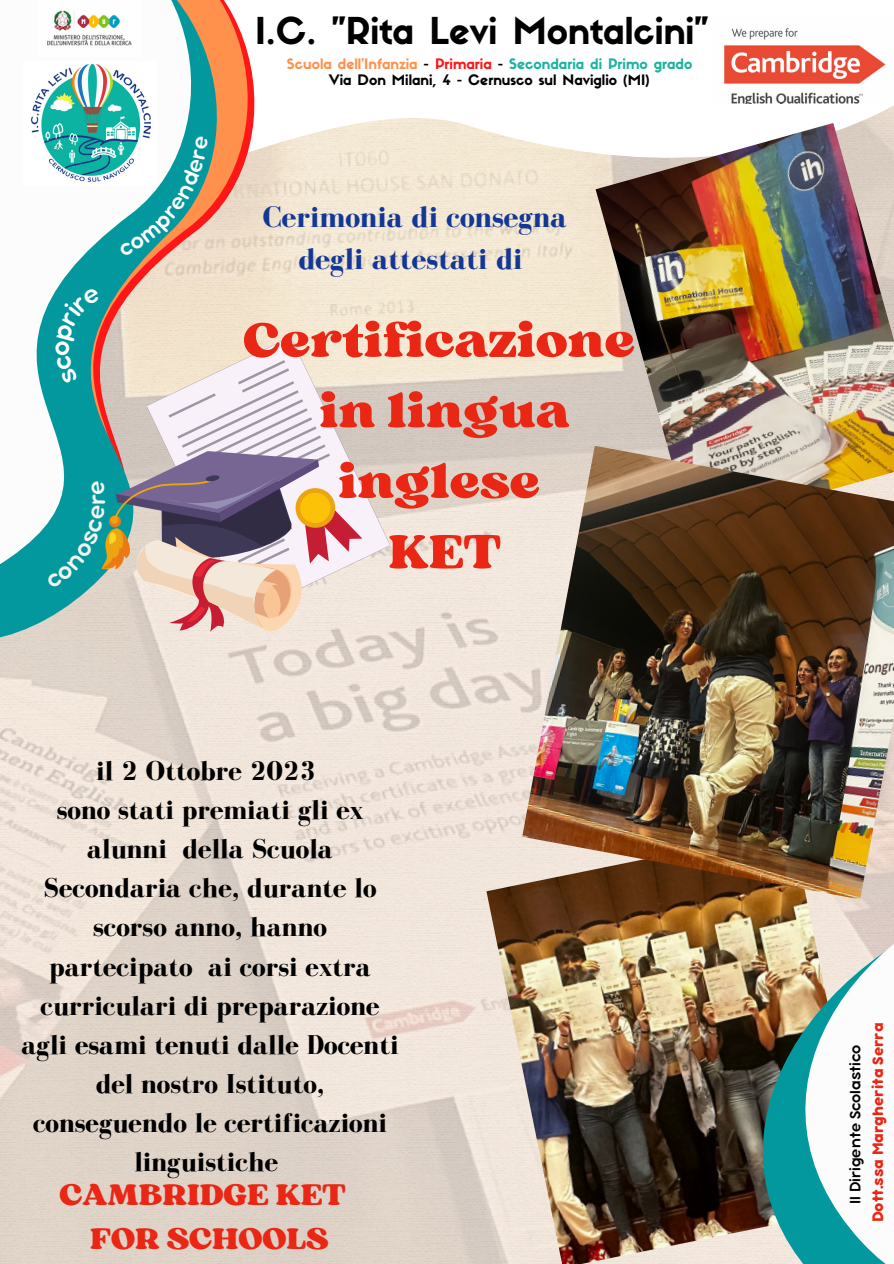
<style>
.page{position:relative;width:894px;height:1264px;background:#fff}
.page>*{position:absolute;margin:0;border:0;box-sizing:border-box;transform-origin:0 0}
.t1{font:50.4px/70.5px "Sergio Trendy";color:#ea2614;text-align:center}
.t2{font:36.45px "Sifonn Basic";color:#000}
.t3{font:31.35px "Sergio Trendy";color:#ea2614}
.t4{font:700 30.45px "Bodoni FLF";color:#133795}
.t5{font:700 28.05px/39.2px "Bodoni FLF";color:#000;text-align:center}
.t6{font:27.75px "Bubbleboddy Neue";color:#fff}
.t7{font:25.8px "Bubbleboddy Neue";color:#f5f5ef}
.t8{font:700 16.5px "Bubbleboddy Neue";color:#ea2614}
.t9{font:16.5px "Bubbleboddy Neue";color:#000}
.t10{font:14.25px "Sifonn Basic";color:#1cb2a2}
.t11{font:14.25px "Sifonn Basic";color:#000}
.s1{color:#ff914d}
.s2{color:#000}
.s3{color:#ff1616}
</style>
<div class="page">
<img style="left:0;top:568px;width:522px;height:695px">
<img style="left:486px;top:829px;width:86px;height:434px">
<svg style="left:432px;top:106px;width:461px;height:462px;background:#ede3d5"></svg>
<svg style="left:0;top:118px;width:432px;height:673px;background:#ece1d4"></svg>
<svg style="left:0;top:0;width:356px;height:705px"></svg>
<img style="left:572px;top:899px;width:78px;height:364px">
<img style="left:650px;top:899px;width:243px;height:364px">
<img style="left:595px;top:123px;width:298px;height:323px">
<img style="left:39px;top:0;width:101px;height:56px">
<img style="left:724px;top:28px;width:162px;height:76px">
<img style="left:23px;top:61px;width:133px;height:124px">
<img style="left:522px;top:446px;width:371px;height:453px">
<svg style="left:139px;top:326px;width:259px;height:299px;background:#ebdfd1"></svg>
<div style="left:56px;top:287px;width:45px;height:54px;background:#03989e"></div>
<svg style="left:119px;top:136px;width:89px;height:120px"></svg>
<svg style="left:46px;top:355px;width:318px;height:294px"></svg>
<p class="t2" style="left:255px;top:17px;width:455px">I.C. "Rita Levi Montalcini"</p>
<p class="t10" style="left:287px;top:58px;width:407px"><span class="s1">Scuola dell'Infanzia</span> <span class="s2">-</span> <span class="s3">Primaria</span> <span class="s2">-</span> Secondaria di Primo grado</p>
<p class="t11" style="left:329px;top:75px;width:322px">Via Don Milani, 4 - Cernusco sul Naviglio (MI)</p>
<p class="t6" style="left:52px;top:355px;width:17px;rotate:-90deg">o</p>
<p class="t7" style="left:89px;top:505px;width:13px;rotate:-90deg">r</p>
<p class="t4" style="left:263px;top:201px;width:305px">Cerimonia di consegna</p>
<p class="t4" style="left:298px;top:242px;width:225px">degli attestati di</p>
<p class="t1" style="left:243px;top:304px;width:393px">Certificazione</p>
<p class="t1" style="left:319px;top:374px;width:252px">in lingua inglese</p>
<p class="t1" style="left:388px;top:515px;width:114px">KET</p>
<p class="t5" style="left:96px;top:750px;width:221px">il 2 Ottobre 2023</p>
<p class="t5" style="left:21px;top:789px;width:378px">sono stati premiati gli ex alunni della Scuola<br>Secondaria che, durante lo scorso anno, hanno partecipato ai corsi extra curriculari di preparazione agli esami tenuti dalle Docenti del nostro Istituto, conseguendo le certificazioni linguistiche</p>
<p class="t3" style="left:59px;top:1174px;width:287px">CAMBRIDGE KET</p>
<p class="t3" style="left:90px;top:1218px;width:240px">FOR SCHOOLS</p>
<p class="t8" style="left:872px;top:1222px;width:201px;rotate:-90deg">Dott.ssa Margherita Serra</p>
<p class="t9" style="left:849px;top:1203px;width:161px;rotate:-90deg">Il Dirigente Scolastico</p>
</div>
